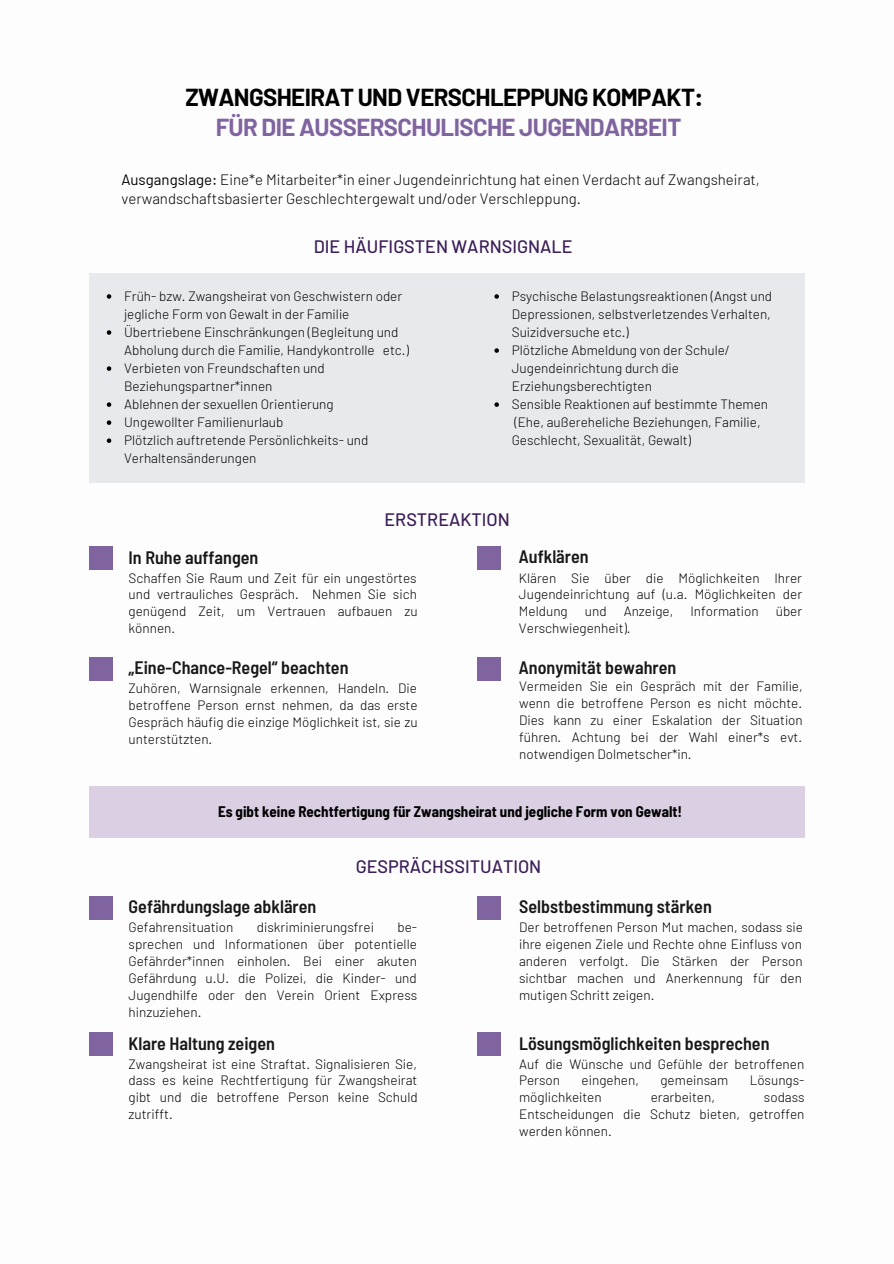
<style>
.page{position:relative;width:894px;height:1264px;background:#fff}
.page>*{position:absolute;margin:0;border:0;box-sizing:border-box;transform-origin:0 0}
.t1{font:700 24px "Barlow";letter-spacing:-.025em;color:#000}
.t2{font:700 24px "Barlow";letter-spacing:-.025em;color:#8064a0}
.t3{font:600 semi-condensed 18px "Barlow";color:#181818}
.t4{font:500 18px "Barlow";color:#3b1e58}
.t5{font:300 15px/19.2px "Barlow";color:#000}
.t6{font:700 semi-condensed 15px "Barlow";color:#000}
.t7{font:300 13.5px/17px "Barlow";color:#000;text-align:justify}
.s1{font-weight:400}
</style>
<div class="page">
<div style="left:89px;top:546px;width:24px;height:23px;background:#8064a0"></div>
<div style="left:89px;top:274px;width:715px;height:209px;background:#e7e9ec"></div>
<div style="left:477px;top:546px;width:23px;height:23px;background:#8064a0"></div>
<div style="left:89px;top:657px;width:24px;height:23px;background:#8064a0"></div>
<svg style="left:107px;top:294px;width:4px;height:5px"></svg>
<svg style="left:107px;top:330px;width:4px;height:5px"></svg>
<svg style="left:107px;top:366px;width:4px;height:5px"></svg>
<svg style="left:107px;top:402px;width:4px;height:5px"></svg>
<svg style="left:107px;top:420px;width:4px;height:5px"></svg>
<svg style="left:107px;top:438px;width:4px;height:5px"></svg>
<svg style="left:494px;top:294px;width:5px;height:5px"></svg>
<svg style="left:494px;top:348px;width:5px;height:5px"></svg>
<svg style="left:494px;top:402px;width:5px;height:5px"></svg>
<div style="left:477px;top:657px;width:23px;height:23px;background:#8064a0"></div>
<div style="left:89px;top:895px;width:24px;height:24px;background:#8064a0"></div>
<div style="left:477px;top:895px;width:23px;height:24px;background:#8064a0"></div>
<div style="left:89px;top:1032px;width:24px;height:23px;background:#8064a0"></div>
<div style="left:477px;top:1032px;width:23px;height:23px;background:#8064a0"></div>
<div style="left:89px;top:786px;width:715px;height:52px;background:#dbcfe3"></div>
<p class="t1" style="left:185px;top:82px;width:519px">ZWANGSHEIRAT UND VERSCHLEPPUNG KOMPAKT:</p>
<p class="t2" style="left:216px;top:112px;width:467px">FÜR DIE AUSSERSCHULISCHE JUGENDARBEIT</p>
<p class="t5" style="left:121px;top:169px;width:639px"><span class="s1">Ausgangslage:</span> Eine*e Mitarbeiter*in einer Jugendeinrichtung hat einen Verdacht auf Zwangsheirat, verwandschaftsbasierter Geschlechtergewalt und/oder Verschleppung.</p>
<p class="t4" style="left:313px;top:235px;width:260px">DIE HÄUFIGSTEN WARNSIGNALE</p>
<p class="t7" style="left:124px;top:286px;width:279px;line-height:18px">Früh- bzw. Zwangsheirat von Geschwistern oder jegliche Form von Gewalt in der Familie</p>
<p class="t7" style="left:124px;top:322px;width:286px;line-height:18px">Übertriebene Einschränkungen (Begleitung und<br>Abholung durch die Familie, Handykontrolle etc.)</p>
<p class="t7" style="left:124px;top:359px;width:202px;line-height:18px">Verbieten von Freundschaften und<br>Beziehungspartner*innen</p>
<p class="t7" style="left:124px;top:395px;width:211px">Ablehnen der sexuellen Orientierung</p>
<p class="t7" style="left:124px;top:413px;width:161px">Ungewollter Familienurlaub</p>
<p class="t7" style="left:124px;top:431px;width:246px;line-height:18px">Plötzlich auftretende Persönlichkeits- und<br>Verhaltensänderungen</p>
<p class="t7" style="left:511px;top:286px;width:262px;line-height:18px">Psychische Belastungsreaktionen (Angst und Depressionen, selbstverletzendes Verhalten, Suizidversuche etc.)</p>
<p class="t7" style="left:511px;top:340px;width:219px;line-height:18px;text-align:left">Plötzliche Abmeldung von der Schule/<br>Jugendeinrichtung durch die<br>Erziehungsberechtigten</p>
<p class="t7" style="left:511px;top:395px;width:258px;line-height:18px;text-align:left">Sensible Reaktionen auf bestimmte Themen (Ehe, außereheliche Beziehungen, Familie,<br>Geschlecht, Sexualität, Gewalt)</p>
<p class="t4" style="left:384px;top:507px;width:127px">ERSTREAKTION</p>
<p class="t3" style="left:128px;top:546px;width:131px">In Ruhe auffangen</p>
<p class="t3" style="left:519px;top:545px;width:71px">Aufklären</p>
<p class="t7" style="left:128px;top:568px;width:290px">Schaffen Sie Raum und Zeit für ein ungestörtes und vertrauliches Gespräch. Nehmen Sie sich genügend Zeit, um Vertrauen aufbauen zu können.</p>
<p class="t3" style="left:128px;top:656px;width:221px">„Eine-Chance-Regel“ beachten</p>
<p class="t7" style="left:128px;top:679px;width:290px">Zuhören, Warnsignale erkennen, Handeln. Die betroffene Person ernst nehmen, da das erste Gespräch häufig die einzige Möglichkeit ist, sie zu unterstützten.</p>
<p class="t7" style="left:519px;top:568px;width:285px">Klären Sie über die Möglichkeiten Ihrer Jugendeinrichtung auf (u.a. Möglichkeiten der Meldung</p>
<p class="t7" style="left:584px;top:602px;width:23px">und</p>
<p class="t7" style="left:623px;top:602px;width:51px">Anzeige,</p>
<p class="t7" style="left:690px;top:602px;width:70px">Information</p>
<p class="t7" style="left:775px;top:602px;width:28px">über</p>
<p class="t7" style="left:519px;top:619px;width:113px">Verschwiegenheit).</p>
<p class="t3" style="left:519px;top:656px;width:159px">Anonymität bewahren</p>
<p class="t7" style="left:519px;top:677px;width:285px">Vermeiden Sie ein Gespräch mit der Familie, wenn die betroffene Person es nicht möchte.<br>Dies kann zu einer Eskalation der Situation führen. Achtung bei der Wahl einer*s evt. notwendigen Dolmetscher*in.</p>
<p class="t6" style="left:218px;top:802px;width:465px">Es gibt keine Rechtfertigung für Zwangsheirat und jegliche Form von Gewalt!</p>
<p class="t4" style="left:356px;top:854px;width:187px">GESPRÄCHSSITUATION</p>
<p class="t3" style="left:128px;top:895px;width:189px">Gefährdungslage abklären</p>
<p class="t7" style="left:128px;top:918px;width:106px">Gefahrensituation</p>
<p class="t7" style="left:257px;top:918px;width:118px">diskriminierungsfrei</p>
<p class="t7" style="left:128px;top:918px;width:290px;text-indent:269px">be&shy;sprechen und Informationen über potentielle Gefährder*innen einholen. Bei einer akuten Gefährdung u.U. die Polizei, die Kinder- und Jugendhilfe oder den Verein Orient Express hinzuziehen.</p>
<p class="t3" style="left:128px;top:1031px;width:148px">Klare Haltung zeigen</p>
<p class="t7" style="left:128px;top:1054px;width:290px">Zwangsheirat ist eine Straftat. Signalisieren Sie, dass es keine Rechtfertigung für Zwangsheirat gibt und die betroffene Person keine Schuld zutrifft.</p>
<p class="t3" style="left:519px;top:895px;width:194px">Selbstbestimmung stärken</p>
<p class="t7" style="left:519px;top:918px;width:285px">Der betroffenen Person Mut machen, sodass sie ihre eigenen Ziele und Rechte ohne Einfluss von anderen verfolgt. Die Stärken der Person sichtbar machen und Anerkennung für den mutigen Schritt zeigen.</p>
<p class="t3" style="left:519px;top:1031px;width:252px">Lösungsmöglichkeiten besprechen</p>
<p class="t7" style="left:519px;top:1054px;width:286px">Auf die Wünsche und Gefühle der betroffenen<br>Person</p>
<p class="t7" style="left:581px;top:1071px;width:59px">eingehen,</p>
<p class="t7" style="left:660px;top:1071px;width:69px">gemeinsam</p>
<p class="t7" style="left:749px;top:1071px;width:56px">Lösungs-</p>
<p class="t7" style="left:519px;top:1088px;width:84px">möglichkeiten</p>
<p class="t7" style="left:650px;top:1088px;width:66px">erarbeiten,</p>
<p class="t7" style="left:519px;top:1088px;width:287px;text-indent:245px">sodass Entscheidungen die Schutz bieten, getroffen werden können.</p>
</div>
